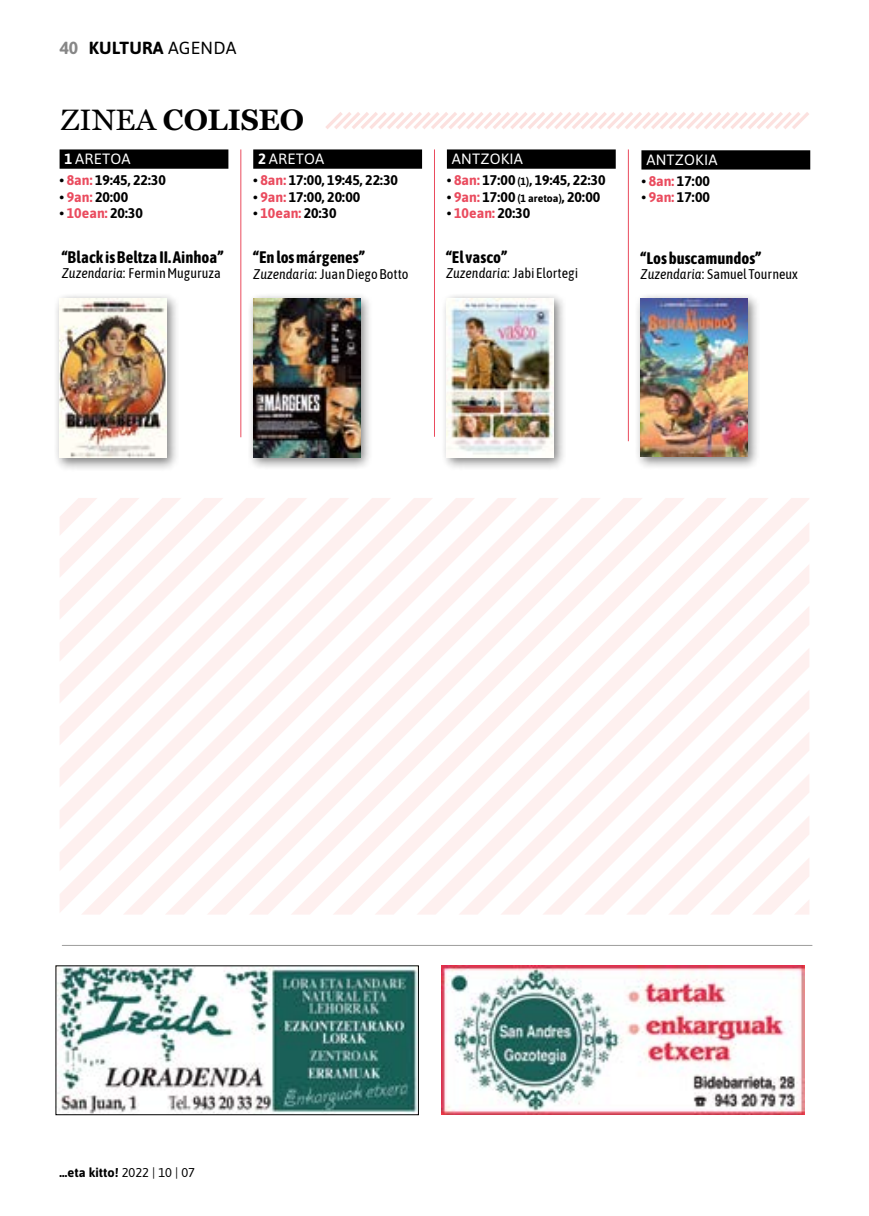
<style>
.page{position:relative;width:869px;height:1216px;background:#fff}
.page>*{position:absolute;margin:0;border:0;box-sizing:border-box;transform-origin:0 0}
.t1{font:700 29.75px "Miller Text";color:#000}
.t2{font:700 17.5px "Asap";letter-spacing:.01em;color:#000}
.t3{font:700 16.62px "Asap Condensed";color:#000}
.t4{font:14.88px "Asap";letter-spacing:.01em;color:#fff}
.t5{font:700 14px "Asap";color:#000}
.t6{font:14px "Asap Condensed";color:#000}
.t7{font:700 12.78px "Asap";color:#000}
.s1{color:#878787}
.s2{font-weight:400}
.s3{font-family:"Miller Text Roman";font-weight:400}
.s4{font-weight:700}
.s5{color:#ea4b5e}
.s6{font-style:italic}
.s7{font-size:10.5px}
</style>
<div class="page">
<div style="left:60px;top:149px;width:168px;height:20px;background:#000"></div>
<div style="left:253px;top:149px;width:169px;height:20px;background:#000"></div>
<div style="left:446px;top:149px;width:169px;height:20px;background:#000"></div>
<svg style="left:326px;top:112px;width:483px;height:17px"></svg>
<div style="left:641px;top:150px;width:168px;height:19px;background:#000"></div>
<hr style="left:62px;top:944px;width:749px;height:1px;background:#9d9d9c">
<svg style="left:60px;top:498px;width:749px;height:416px"></svg>
<hr style="left:240px;top:149px;width:1px;height:288px;background:#ea4b5e">
<hr style="left:434px;top:149px;width:1px;height:288px;background:#ea4b5e">
<hr style="left:627px;top:149px;width:1px;height:292px;background:#ea4b5e">
<div style="left:54px;top:293px;width:124px;height:178px;background:#000;opacity:.5"></div>
<img style="left:60px;top:298px;width:106px;height:160px">
<div style="left:248px;top:293px;width:124px;height:177px;background:#000;opacity:.5"></div>
<img style="left:253px;top:298px;width:107px;height:159px">
<div style="left:441px;top:293px;width:124px;height:178px;background:#000;opacity:.5"></div>
<img style="left:446px;top:298px;width:107px;height:159px">
<div style="left:635px;top:293px;width:124px;height:176px;background:#000;opacity:.5"></div>
<img style="left:640px;top:298px;width:107px;height:158px">
<img style="left:57px;top:967px;width:359px;height:146px">
<div style="left:55px;top:965px;width:363px;height:150px;border:1px solid #000"></div>
<img style="left:441px;top:965px;width:362px;height:149px">
<p class="t2" style="left:60px;top:36px;width:178px"><span class="s1">40</span> KULTURA <span class="s2">AGENDA</span></p>
<h1 class="t1" style="left:61px;top:102px;width:244px"><span class="s3">ZINEA</span> COLISEO</h1>
<p class="t4" style="left:64px;top:149px;width:67px"><span class="s4">1</span> ARETOA</p>
<p class="t5" style="left:60px;top:170px;width:108px">• <span class="s5">8an:</span> 19:45, 22:30</p>
<p class="t5" style="left:60px;top:187px;width:70px">• <span class="s5">9an:</span> 20:00</p>
<p class="t5" style="left:60px;top:203px;width:85px">• <span class="s5">10ean:</span> 20:30</p>
<p class="t3" style="left:62px;top:246px;width:163px">“Black is Beltza II. Ainhoa”</p>
<p class="t6" style="left:62px;top:264px;width:161px"><span class="s6">Zuzendaria</span>: Fermin Muguruza</p>
<p class="t4" style="left:258px;top:149px;width:67px"><span class="s4">2</span> ARETOA</p>
<p class="t5" style="left:253px;top:170px;width:146px">• <span class="s5">8an:</span> 17:00, 19:45, 22:30</p>
<p class="t5" style="left:253px;top:187px;width:109px">• <span class="s5">9an:</span> 17:00, 20:00</p>
<p class="t5" style="left:253px;top:203px;width:85px">• <span class="s5">10ean:</span> 20:30</p>
<p class="t3" style="left:253px;top:246px;width:113px">“En los márgenes”</p>
<p class="t6" style="left:253px;top:265px;width:157px"><span class="s6">Zuzendaria</span>: Juan Diego Botto</p>
<p class="t4" style="left:451px;top:149px;width:72px">ANTZOKIA</p>
<p class="t5" style="left:446px;top:170px;width:160px">• <span class="s5">8an:</span> 17:00 <span class="s7">(1)</span>, 19:45, 22:30</p>
<p class="t5" style="left:446px;top:187px;width:155px">• <span class="s5">9an:</span> 17:00 <span class="s7">(1 aretoa)</span>, 20:00</p>
<p class="t5" style="left:446px;top:203px;width:85px">• <span class="s5">10ean:</span> 20:30</p>
<p class="t3" style="left:446px;top:246px;width:62px">“El vasco”</p>
<p class="t6" style="left:446px;top:264px;width:134px"><span class="s6">Zuzendaria</span>: Jabi Elortegi</p>
<p class="t4" style="left:646px;top:149px;width:72px">ANTZOKIA</p>
<p class="t5" style="left:641px;top:171px;width:70px">• <span class="s5">8an:</span> 17:00</p>
<p class="t5" style="left:641px;top:187px;width:70px">• <span class="s5">9an:</span> 17:00</p>
<p class="t3" style="left:640px;top:247px;width:122px">“Los buscamundos”</p>
<p class="t6" style="left:640px;top:265px;width:159px"><span class="s6">Zuzendaria</span>: Samuel Tourneux</p>
<p class="t7" style="left:60px;top:1162px;width:137px">…eta kitto! <span class="s2">2022 | 10 | 07</span></p>
</div>
